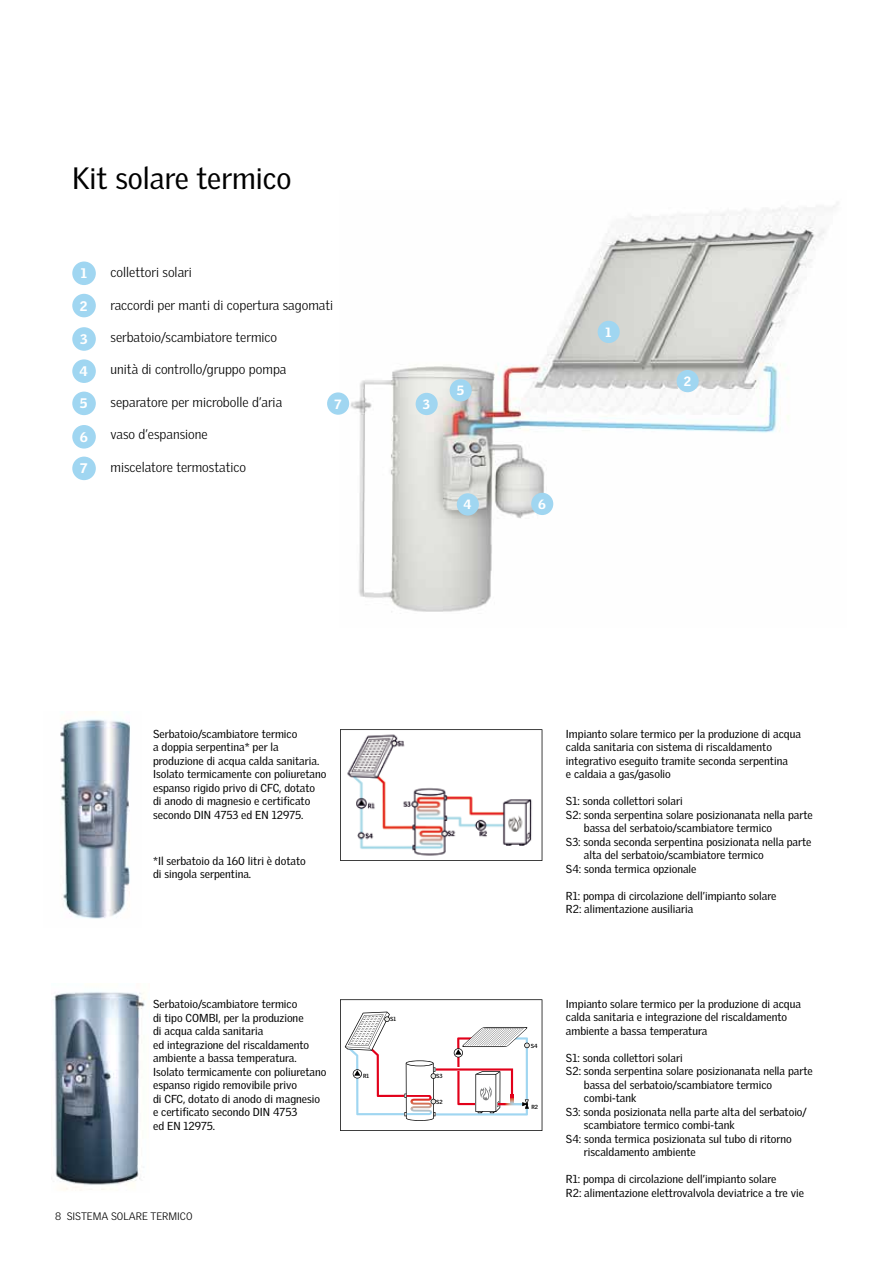
<style>
.page{position:relative;width:893px;height:1263px;background:#fff}
.page>*{position:absolute;margin:0;border:0;box-sizing:border-box;transform-origin:0 0}
.t1{font:30px "Velux Gothic";color:#000}
.t2{font:300 13.5px "Velux Gothic";color:#000}
.t3{font:900 13.5px "Velux Gothic";color:#fff}
.t4{font:900 13.05px "Velux Gothic";color:#fff}
.t5{font:11.25px/13.5px "Velux Gothic";color:#000}
.t6{font:300 10.5px "Velux Gothic";color:#000}
.t7{font:700 5.7px "Velux Gothic";color:#000}
</style>
<div class="page">
<img style="left:341px;top:206px;width:494px;height:406px">
<img style="left:60px;top:719px;width:70px;height:200px">
<img style="left:53px;top:991px;width:92px;height:199px">
<svg style="left:340px;top:729px;width:202px;height:132px"></svg>
<div style="left:598px;top:321px;width:22px;height:22px;background:#a0d6f1;border-radius:50%"></div>
<div style="left:677px;top:370px;width:22px;height:22px;background:#a0d6f1;border-radius:50%"></div>
<div style="left:416px;top:393px;width:22px;height:22px;background:#a0d6f1;border-radius:50%"></div>
<div style="left:457px;top:493px;width:22px;height:23px;background:#a0d6f1;border-radius:50%"></div>
<div style="left:450px;top:379px;width:22px;height:22px;background:#a0d6f1;border-radius:50%"></div>
<div style="left:531px;top:493px;width:22px;height:22px;background:#a0d6f1;border-radius:50%"></div>
<div style="left:327px;top:392px;width:22px;height:23px;background:#a0d6f1;border-radius:50%"></div>
<div style="left:72px;top:261px;width:24px;height:24px;background:#a0d6f1;border-radius:50%"></div>
<div style="left:72px;top:294px;width:24px;height:23px;background:#a0d6f1;border-radius:50%"></div>
<div style="left:72px;top:327px;width:24px;height:24px;background:#a0d6f1;border-radius:50%"></div>
<div style="left:72px;top:359px;width:24px;height:24px;background:#a0d6f1;border-radius:50%"></div>
<div style="left:72px;top:392px;width:24px;height:23px;background:#a0d6f1;border-radius:50%"></div>
<div style="left:72px;top:425px;width:24px;height:24px;background:#a0d6f1;border-radius:50%"></div>
<div style="left:72px;top:457px;width:24px;height:23px;background:#a0d6f1;border-radius:50%"></div>
<svg style="left:340px;top:999px;width:202px;height:132px"></svg>
<p class="t1" style="left:72px;top:160px;width:221px">Kit solare termico</p>
<p class="t3" style="left:81px;top:265px;width:8px">1</p>
<p class="t3" style="left:80px;top:297px;width:9px">2</p>
<p class="t3" style="left:80px;top:331px;width:9px">3</p>
<p class="t3" style="left:80px;top:363px;width:10px">4</p>
<p class="t3" style="left:80px;top:395px;width:9px">5</p>
<p class="t3" style="left:80px;top:428px;width:10px">6</p>
<p class="t3" style="left:80px;top:460px;width:9px">7</p>
<p class="t2" style="left:111px;top:264px;width:83px">collettori solari</p>
<p class="t2" style="left:111px;top:297px;width:224px">raccordi per manti di copertura sagomati</p>
<p class="t2" style="left:111px;top:329px;width:168px">serbatoio/scambiatore termico</p>
<p class="t2" style="left:111px;top:361px;width:177px">unità di controllo/gruppo pompa</p>
<p class="t2" style="left:111px;top:394px;width:173px">separatore per microbolle d’aria</p>
<p class="t2" style="left:111px;top:426px;width:99px">vaso d’espansione</p>
<p class="t2" style="left:111px;top:459px;width:137px">miscelatore termostatico</p>
<p class="t4" style="left:334px;top:396px;width:9px">7</p>
<p class="t4" style="left:423px;top:396px;width:9px">3</p>
<p class="t4" style="left:457px;top:382px;width:9px">5</p>
<p class="t4" style="left:464px;top:496px;width:9px">4</p>
<p class="t4" style="left:605px;top:324px;width:7px">1</p>
<p class="t4" style="left:538px;top:496px;width:9px">6</p>
<p class="t4" style="left:684px;top:373px;width:9px">2</p>
<p class="t5" style="left:153px;top:727px;width:175px">Serbatoio/scambiatore termico<br>a doppia serpentina* per la produzione di acqua calda sanitaria.<br>Isolato termicamente con poliuretano espanso rigido privo di CFC, dotato di anodo di magnesio e certificato secondo DIN 4753 ed EN 12975.</p>
<p class="t5" style="left:153px;top:853px;width:154px">*Il serbatoio da 160 litri è dotato di singola serpentina.</p>
<p class="t5" style="left:153px;top:997px;width:175px">Serbatoio/scambiatore termico<br>di tipo COMBI, per la produzione<br>di acqua calda sanitaria<br>ed integrazione del riscaldamento ambiente a bassa temperatura.<br>Isolato termicamente con poliuretano espanso rigido removibile privo<br>di CFC, dotato di anodo di magnesio e certificato secondo DIN 4753<br>ed EN 12975.</p>
<p class="t6" style="left:55px;top:1210px;width:139px">8 SISTEMA SOLARE TERMICO</p>
<p class="t7" style="left:363px;top:1072px;width:8px">R1</p>
<p class="t7" style="left:390px;top:1016px;width:7px">S1</p>
<p class="t7" style="left:436px;top:1072px;width:8px">S3</p>
<p class="t7" style="left:436px;top:1098px;width:8px">S2</p>
<p class="t5" style="left:566px;top:727px;width:237px">Impianto solare termico per la produzione di acqua calda sanitaria con sistema di riscaldamento integrativo eseguito tramite seconda serpentina<br>e caldaia a gas/gasolio</p>
<p class="t5" style="left:566px;top:794px;width:118px">S1: sonda collettori solari</p>
<p class="t5" style="left:566px;top:808px;width:248px">S2: sonda serpentina solare posizionanata nella parte</p>
<p class="t5" style="left:584px;top:821px;width:190px">bassa del serbatoio/scambiatore termico</p>
<p class="t5" style="left:566px;top:835px;width:247px">S3: sonda seconda serpentina posizionata nella parte</p>
<p class="t5" style="left:584px;top:848px;width:181px">alta del serbatoio/scambiatore termico</p>
<p class="t5" style="left:566px;top:862px;width:132px">S4: sonda termica opzionale</p>
<p class="t5" style="left:566px;top:889px;width:212px">R1: pompa di circolazione dell’impianto solare<br>R2: alimentazione ausiliaria</p>
<p class="t7" style="left:531px;top:1042px;width:8px">S4</p>
<p class="t7" style="left:531px;top:1103px;width:8px">R2</p>
<p class="t5" style="left:566px;top:997px;width:237px">Impianto solare termico per la produzione di acqua calda sanitaria e integrazione del riscaldamento ambiente a bassa temperatura</p>
<p class="t5" style="left:566px;top:1051px;width:118px">S1: sonda collettori solari</p>
<p class="t5" style="left:566px;top:1064px;width:248px">S2: sonda serpentina solare posizionanata nella parte</p>
<p class="t5" style="left:584px;top:1078px;width:190px">bassa del serbatoio/scambiatore termico</p>
<p class="t5" style="left:584px;top:1091px;width:54px">combi-tank</p>
<p class="t5" style="left:566px;top:1105px;width:243px">S3: sonda posizionata nella parte alta del serbatoio/</p>
<p class="t5" style="left:584px;top:1118px;width:152px">scambiatore termico combi-tank</p>
<p class="t5" style="left:566px;top:1132px;width:227px">S4: sonda termica posizionata sul tubo di ritorno</p>
<p class="t5" style="left:584px;top:1145px;width:113px">riscaldamento ambiente</p>
<p class="t5" style="left:566px;top:1172px;width:240px">R1: pompa di circolazione dell’impianto solare<br>R2: alimentazione elettrovalvola deviatrice a tre vie</p>
</div>
